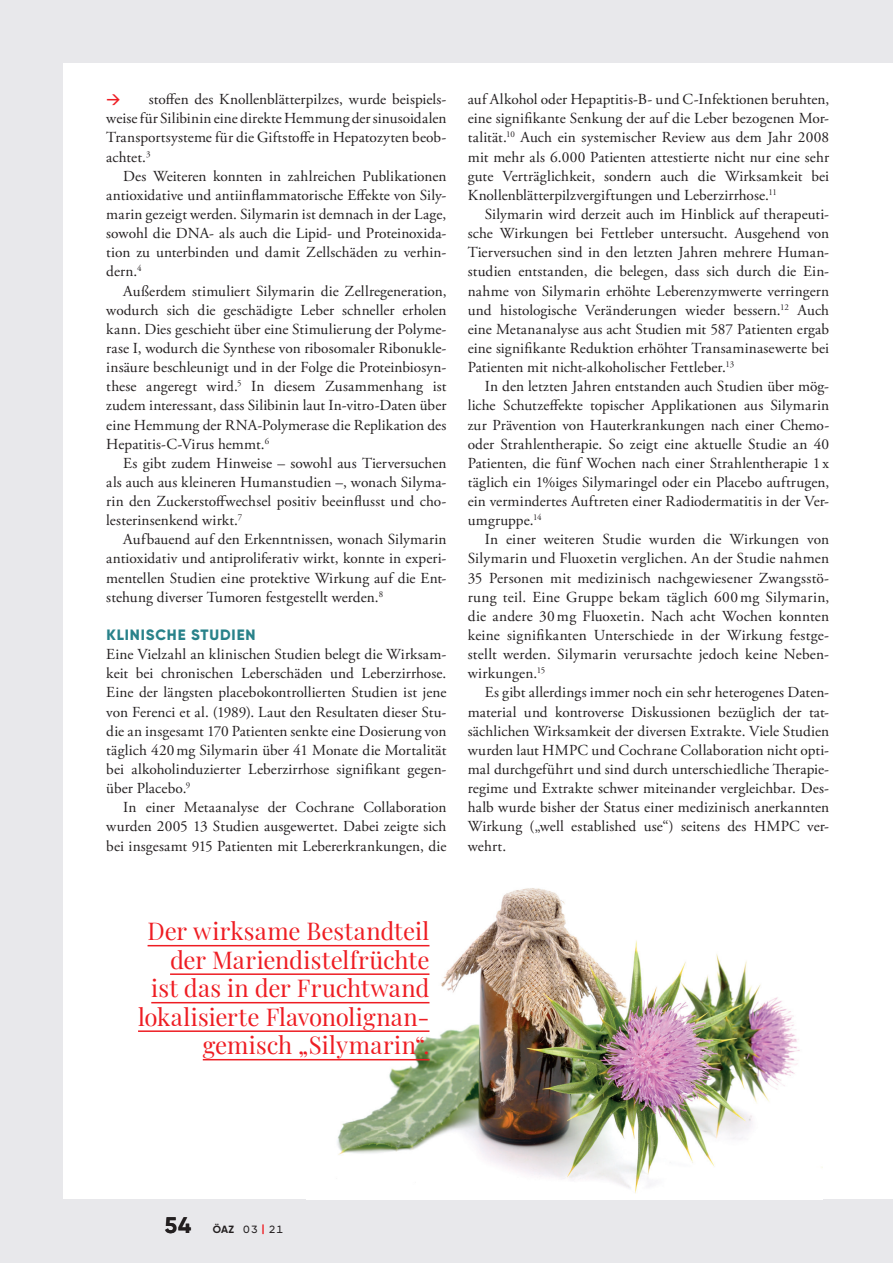
<style>
.page{position:relative;width:893px;height:1263px;background:#e8e8eb}
.page>*{position:absolute;margin:0;border:0;box-sizing:border-box;transform-origin:0 0}
.Sager_18pt{font:24px/28.5px "Playfair Display";letter-spacing:.005em;color:#ee1d23;text-align:right}
.t1{font:500 18px "Gilroy";color:#ee1d23}
.Fließtext{font:15.3px/19.2px "Adobe Garamond Pro";letter-spacing:.005em;color:#231f20;text-align:justify}
.Zwischentitel_Gilroy{font:800 15px "Gilroy";letter-spacing:.06em;color:#29828a}
.t2{font:500 10.5px "Gilroy";color:#231f20}
.s1{font-weight:700;font-size:22.5px}
.s2{font-weight:700}
.s3{font-weight:700;color:#ee1d23}
</style>
<div class="page">
<div style="left:64px;top:64px;width:829px;height:1135px;background:#fff"></div>
<img style="left:307px;top:888px;width:516px;height:305px">
<hr style="left:148px;top:945px;width:281px;height:1px;background:#ee1d23">
<hr style="left:170px;top:973px;width:259px;height:2px;background:#ee1d23">
<hr style="left:151px;top:1002px;width:278px;height:1px;background:#ee1d23">
<hr style="left:138px;top:1030px;width:291px;height:2px;background:#ee1d23">
<hr style="left:203px;top:1059px;width:226px;height:1px;background:#ee1d23">
<p class="Fließtext" style="left:106px;top:90px;width:342px;text-indent:43px">stoffen des Knollenblätterpilzes, wurde beispiels&shy;weise für Silibinin eine direkte Hemmung der sinusoidalen Transportsysteme für die Giftstoffe in Hepatozyten beob&shy;achtet.<sup>3</sup></p>
<p class="Fließtext" style="left:106px;top:167px;width:342px;text-indent:17px">Des Weiteren konnten in zahlreichen Publikationen antioxidative und antiinflammatorische Effekte von Sily&shy;marin gezeigt werden. Silymarin ist demnach in der Lage, sowohl die DNA- als auch die Lipid- und Proteinoxida&shy;tion zu unterbinden und damit Zellschäden zu verhin&shy;dern.<sup>4</sup></p>
<p class="Fließtext" style="left:106px;top:282px;width:342px;text-indent:17px">Außerdem stimuliert Silymarin die Zellregeneration, wodurch sich die geschädigte Leber schneller erholen kann. Dies geschieht über eine Stimulierung der Polyme&shy;rase I, wodurch die Synthese von ribosomaler Ribonukle&shy;insäure beschleunigt und in der Folge die Proteinbiosyn&shy;these angeregt wird.<sup>5</sup> In diesem Zusammenhang ist zudem interessant, dass Silibinin laut In-vitro-Daten über eine Hemmung der RNA-Polymerase die Replikation des Hepatitis-C-Virus hemmt.<sup>6</sup></p>
<p class="Fließtext" style="left:106px;top:454px;width:342px;text-indent:17px">Es gibt zudem Hinweise – sowohl aus Tierversuchen als auch aus kleineren Humanstudien –, wonach Silyma&shy;rin den Zuckerstoffwechsel positiv beeinflusst und cho&shy;lesterinsenkend wirkt.<sup>7</sup></p>
<p class="Fließtext" style="left:106px;top:530px;width:342px;text-indent:17px">Aufbauend auf den Erkenntnissen, wonach Silymarin antioxidativ und antiproliferativ wirkt, konnte in experi&shy;mentellen Studien eine protektive Wirkung auf die Ent&shy;stehung diverser Tumoren festgestellt werden.<sup>8</sup></p>
<p class="Zwischentitel_Gilroy" style="left:106px;top:625px;width:151px">KLINISCHE STUDIEN</p>
<p class="Fließtext" style="left:106px;top:645px;width:342px">Eine Vielzahl an klinischen Studien belegt die Wirksam&shy;keit bei chronischen Leberschäden und Leberzirrhose.<br>Eine der längsten placebokontrollierten Studien ist jene von Ferenci et al. (1989). Laut den Resultaten dieser Stu&shy;die an insgesamt 170 Patienten senkte eine Dosierung von täglich 420mg Silymarin über 41 Monate die Mortalität bei alkoholinduzierter Leberzirrhose signifikant gegen&shy;über Placebo.<sup>9</sup></p>
<p class="Fließtext" style="left:106px;top:798px;width:342px;text-indent:17px">In einer Metaanalyse der Cochrane Collaboration wurden 2005 13 Studien ausgewertet. Dabei zeigte sich bei insgesamt 915 Patienten mit Lebererkrankungen, die</p>
<p class="t1" style="left:106px;top:88px;width:16px">→</p>
<p class="Fließtext" style="left:468px;top:90px;width:363px">auf Alkohol oder Hepaptitis-B- und C-Infektionen beruhten, eine signifikante Senkung der auf die Leber bezogenen Mor&shy;talität.<sup>10</sup> Auch ein systemischer Review aus dem Jahr 2008 mit mehr als 6.000 Patienten attestierte nicht nur eine sehr gute Verträglichkeit, sondern auch die Wirksamkeit bei Knollenblätterpilzvergiftungen und Leberzirrhose.<sup>11</sup></p>
<p class="Fließtext" style="left:468px;top:205px;width:363px;text-indent:17px">Silymarin wird derzeit auch im Hinblick auf therapeuti&shy;sche Wirkungen bei Fettleber untersucht. Ausgehend von Tierversuchen sind in den letzten Jahren mehrere Human&shy;studien entstanden, die belegen, dass sich durch die Ein&shy;nahme von Silymarin erhöhte Leberenzymwerte verringern und histologische Veränderungen wieder bessern.<sup>12</sup> Auch eine Metananalyse aus acht Studien mit 587 Patienten ergab eine signifikante Reduktion erhöhter Transaminasewerte bei Patienten mit nicht-alkoholischer Fettleber.<sup>13</sup></p>
<p class="Fließtext" style="left:468px;top:377px;width:363px;text-indent:17px">In den letzten Jahren entstanden auch Studien über mög&shy;liche Schutzeffekte topischer Applikationen aus Silymarin zur Prävention von Hauterkrankungen nach einer Chemo&shy;oder Strahlentherapie. So zeigt eine aktuelle Studie an 40<br>Patienten, die fünf Wochen nach einer Strahlentherapie 1 x täglich ein 1%iges Silymaringel oder ein Placebo auftrugen, ein vermindertes Auftreten einer Radiodermatitis in der Ver&shy;umgruppe.<sup>14</sup></p>
<p class="Fließtext" style="left:468px;top:530px;width:363px;text-indent:17px">In einer weiteren Studie wurden die Wirkungen von Silymarin und Fluoxetin verglichen. An der Studie nahmen 35 Personen mit medizinisch nachgewiesener Zwangsstö&shy;rung teil. Eine Gruppe bekam täglich 600mg Silymarin, die andere 30mg Fluoxetin. Nach acht Wochen konnten keine signifikanten Unterschiede in der Wirkung festge&shy;stellt werden. Silymarin verursachte jedoch keine Neben&shy;wirkungen.<sup>15</sup></p>
<p class="Fließtext" style="left:468px;top:683px;width:363px;text-indent:17px">Es gibt allerdings immer noch ein sehr heterogenes Daten&shy;material und kontroverse Diskussionen bezüglich der tat&shy;sächlichen Wirksamkeit der diversen Extrakte. Viele Studien wurden laut HMPC und Cochrane Collaboration nicht opti&shy;mal durchgeführt und sind durch unterschiedliche Therapie&shy;regime und Extrakte schwer miteinander vergleichbar. Des&shy;halb wurde bisher der Status einer medizinisch anerkannten Wirkung („well established use“) seitens des HMPC ver&shy;wehrt.</p>
<p class="Sager_18pt" style="left:138px;top:915px;width:293px">Der wirksame Bestandteil der Mariendistelfrüchte ist das in der Fruchtwand lokalisierte Flavonolignan-</p>
<p class="Sager_18pt" style="left:203px;top:1029px;width:228px">gemisch „Silymarin“.</p>
<p class="t2" style="left:165px;top:1223px;width:120px"><span class="s1">54</span> <span class="s2">ÖAZ</span> 03 <span class="s3">|</span> 21</p>
</div>
